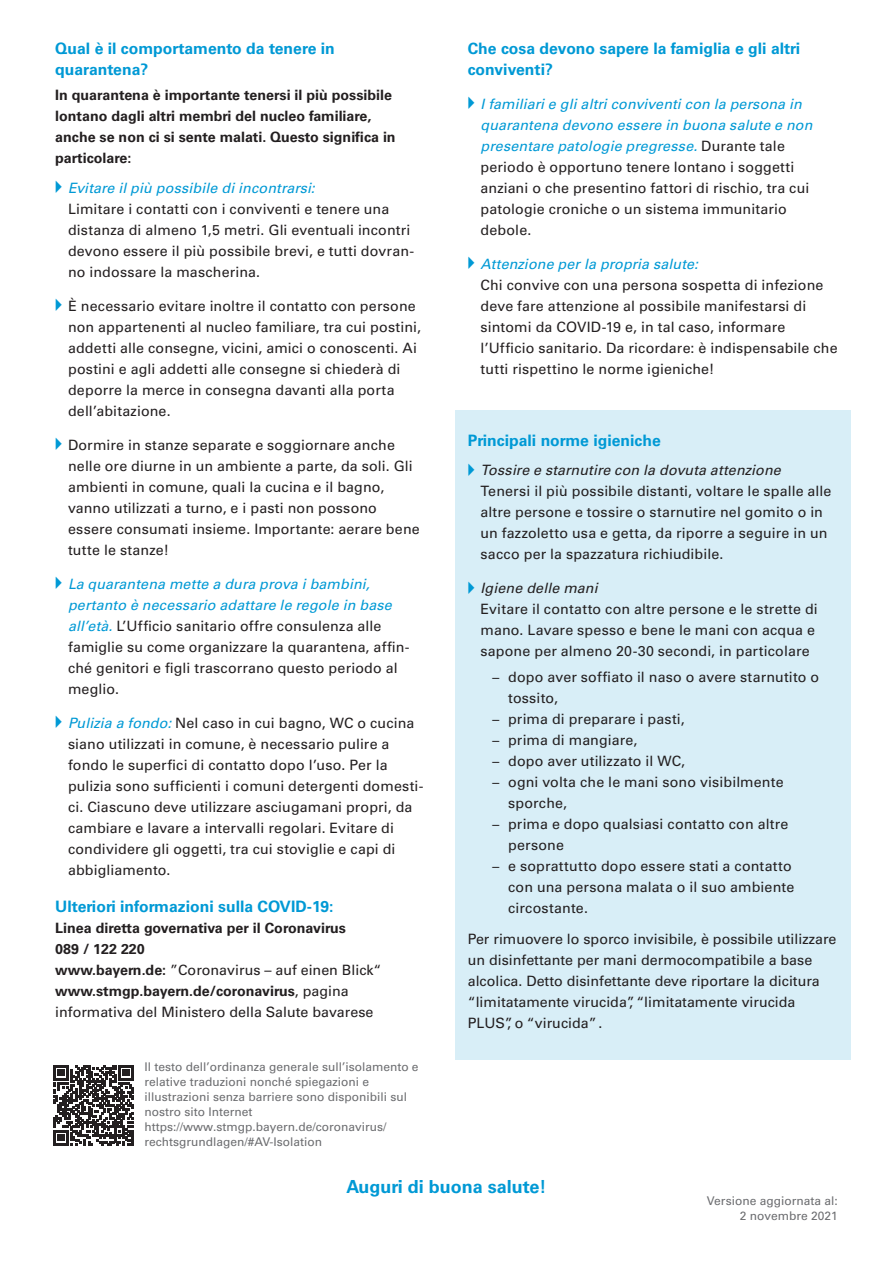
<style>
.page{position:relative;width:893px;height:1263px;background:#fff}
.page>*{position:absolute;margin:0;border:0;box-sizing:border-box;transform-origin:0 0}
.Head3{font:700 18px "Univers LT Pro 65";color:#0099d5}
.Head3-2{font:700 15.75px/21px "Univers LT Pro 65";color:#0099d5}
.Fließtext{font:14.25px/21px "Univers LT Pro 55 Roman";letter-spacing:.01em;color:#231f20}
.Fließtext-2{font:700 14.25px/21px "Univers LT Pro 65";color:#231f20}
.Fußzeile{font:12px/15px "Univers LT Pro 55 Roman";color:#6c6d70}
.s1{font-family:"Univers LT Pro 55";font-style:italic;color:#0099d5}
.s2{font-family:"Univers LT Pro 65";font-weight:700}
.s3{font-family:"Univers LT Pro 55";font-style:italic}
.s4{font-size:13.5px}
</style>
<div class="page">
<div style="left:455px;top:410px;width:395px;height:650px;background:#d8eef7"></div>
<svg style="left:53px;top:1065px;width:81px;height:80px"></svg>
<h3 class="Head3-2" style="left:55px;top:38px;width:281px">Qual è il comportamento da tenere in quarantena?</h3>
<p class="Fließtext-2" style="left:55px;top:85px;width:342px">In quarantena è importante tenersi il più possibile lontano dagli altri membri del nucleo familiare, anche se non ci si sente malati. Questo significa in particolare:</p>
<p class="Fließtext" style="left:68px;top:177px;width:348px"><span class="s1">Evitare il più possibile di incontrarsi:<br></span>Limitare i contatti con i conviventi e tenere una distanza di almeno 1,5 metri. Gli eventuali incontri devono essere il più possibile brevi, e tutti dovran&shy;no indossare la mascherina.</p>
<p class="Fließtext" style="left:68px;top:295px;width:354px">È necessario evitare inoltre il contatto con persone non appartenenti al nucleo familiare, tra cui postini, addetti alle consegne, vicini, amici o conoscenti. Ai postini e agli addetti alle consegne si chiederà di deporre la merce in consegna davanti alla porta dell’abitazione.</p>
<p class="Fließtext" style="left:68px;top:434px;width:353px">Dormire in stanze separate e soggiornare anche nelle ore diurne in un ambiente a parte, da soli. Gli ambienti in comune, quali la cucina e il bagno, vanno utilizzati a turno, e i pasti non possono essere consumati insieme. Importante: aerare bene tutte le stanze!</p>
<p class="Fließtext" style="left:68px;top:573px;width:343px"><span class="s1">La quarantena mette a dura prova i bambini, pertanto è necessario adattare le regole in base all’età.</span> L’Ufficio sanitario offre consulenza alle famiglie su come organizzare la quarantena, affin&shy;ché genitori e figli trascorrano questo periodo al meglio.</p>
<p class="Fließtext" style="left:68px;top:712px;width:357px"><span class="s1">Pulizia a fondo:</span> Nel caso in cui bagno, WC o cucina siano utilizzati in comune, è necessario pulire a fondo le superfici di contatto dopo l’uso. Per la pulizia sono sufficienti i comuni detergenti domesti&shy;ci. Ciascuno deve utilizzare asciugamani propri, da cambiare e lavare a intervalli regolari. Evitare di condividere gli oggetti, tra cui stoviglie e capi di abbigliamento.</p>
<h3 class="Head3-2" style="left:55px;top:896px;width:280px">Ulteriori informazioni sulla COVID-19:</h3>
<p class="Fließtext-2" style="left:55px;top:918px;width:292px">Linea diretta governativa per il Coronavirus<br>089 / 122 220</p>
<p class="Fließtext" style="left:55px;top:960px;width:328px"><span class="s2">www.bayern.de:</span> ”Coronavirus – auf einen Blick“</p>
<p class="Fließtext" style="left:55px;top:981px;width:320px"><span class="s2">www.stmgp.bayern.de/coronavirus</span>, pagina informativa del Ministero della Salute bavarese</p>
<p class="Fußzeile" style="left:145px;top:1060px;width:276px">Il testo dell’ordinanza generale sull’isolamento e relative traduzioni nonché spiegazioni e illustrazioni senza barriere sono disponibili sul nostro sito Internet</p>
<p class="Fußzeile" style="left:145px;top:1120px;width:243px">https://www.stmgp.bayern.de/coronavirus/ rechtsgrundlagen/#AV-Isolation</p>
<h3 class="Head3-2" style="left:468px;top:38px;width:334px">Che cosa devono sapere la famiglia e gli altri conviventi?</h3>
<p class="Fließtext" style="left:480px;top:93px;width:333px"><span class="s1">I familiari e gli altri conviventi con la persona in quarantena devono essere in buona salute e non presentare patologie pregresse.</span> Durante tale periodo è opportuno tenere lontano i soggetti anziani o che presentino fattori di rischio, tra cui patologie croniche o un sistema immunitario debole.</p>
<p class="Fließtext" style="left:480px;top:253px;width:359px"><span class="s1">Attenzione per la propria salute:<br></span>Chi convive con una persona sospetta di infezione deve fare attenzione al possibile manifestarsi di sintomi da COVID-19 e, in tal caso, informare l’Ufficio sanitario. Da ricordare: è indispensabile che tutti rispettino le norme igieniche!</p>
<h3 class="Head3-2" style="left:468px;top:430px;width:195px">Principali norme igieniche</h3>
<p class="Fließtext" style="left:480px;top:460px;width:353px"><span class="s3">Tossire e starnutire con la dovuta attenzione </span>Tenersi il più possibile distanti, voltare le spalle alle altre persone e tossire o starnutire nel gomito o in un fazzoletto usa e getta, da riporre a seguire in un sacco per la spazzatura richiudibile.</p>
<p class="Fließtext" style="left:480px;top:578px;width:339px"><span class="s3">Igiene delle mani<br></span>Evitare il contatto con altre persone e le strette di mano. Lavare spesso e bene le mani con acqua e sapone per almeno 20-30 secondi, in particolare</p>
<p class="Fließtext" style="left:508px;top:666px;width:313px;text-indent:-17px"><span class="s4">—</span> dopo aver soffiato il naso o avere starnutito o tossito,</p>
<p class="Fließtext" style="left:491px;top:708px;width:195px"><span class="s4">—</span> prima di preparare i pasti,</p>
<p class="Fließtext" style="left:491px;top:729px;width:148px"><span class="s4">—</span> prima di mangiare,</p>
<p class="Fließtext" style="left:491px;top:750px;width:196px"><span class="s4">—</span> dopo aver utilizzato il WC,</p>
<p class="Fließtext" style="left:508px;top:771px;width:277px;text-indent:-17px"><span class="s4">—</span> ogni volta che le mani sono visibilmente sporche,</p>
<p class="Fließtext" style="left:508px;top:813px;width:282px;text-indent:-17px"><span class="s4">—</span> prima e dopo qualsiasi contatto con altre persone</p>
<p class="Fließtext" style="left:508px;top:855px;width:288px;text-indent:-17px"><span class="s4">—</span> e soprattutto dopo essere stati a contatto con una persona malata o il suo ambiente circostante.</p>
<p class="Fließtext" style="left:468px;top:929px;width:370px">Per rimuovere lo sporco invisibile, è possibile utilizzare un disinfettante per mani dermocompatibile a base alcolica. Detto disinfettante deve riportare la dicitura “limitatamente virucida”, “limitatamente virucida PLUS”, o “virucida”.</p>
<h3 class="Head3" style="left:346px;top:1175px;width:202px">Auguri di buona salute!</h3>
<p class="Fußzeile" style="left:707px;top:1194px;width:132px">Versione aggiornata al:</p>
<p class="Fußzeile" style="left:740px;top:1209px;width:99px">2 novembre 2021</p>
</div>
